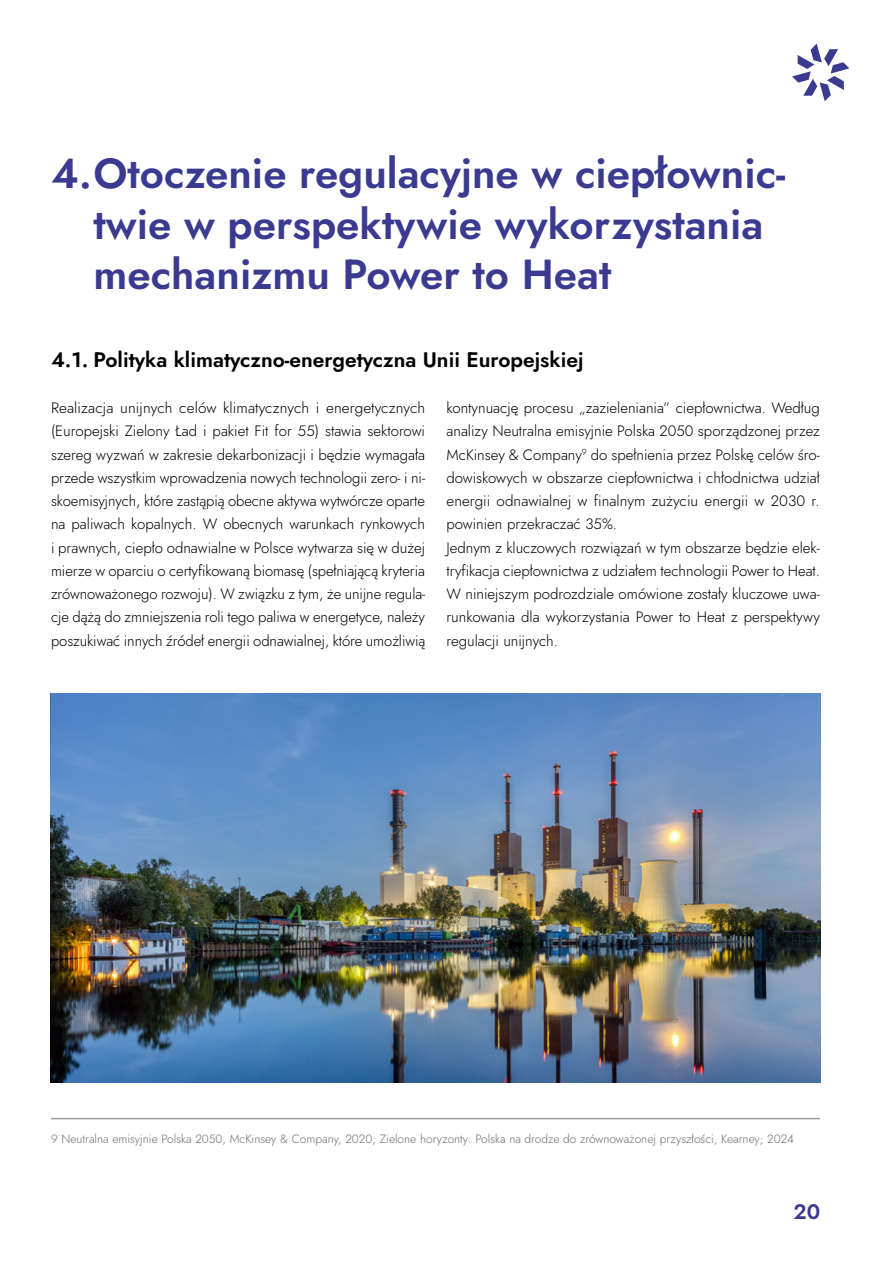
<style>
.page{position:relative;width:893px;height:1263px;background:#fff}
.page>*{position:absolute;margin:0;border:0;box-sizing:border-box;transform-origin:0 0}
.t1{font:600 42px/50.4px "Jost";color:#3a3b90}
.t2{font:600 21px "Jost";color:#000}
.t3{font:600 21px "Jost";color:#3a3b90}
.t4{font:300 15px/23.2px "Jost";color:#000}
.t5{font:300 12px "Jost";color:#6e6e6e}
</style>
<div class="page">
<svg style="left:792px;top:44px;width:57px;height:57px"></svg>
<img style="left:51px;top:693px;width:770px;height:390px">
<hr style="left:51px;top:1118px;width:769px;height:1px;background:#9c9c9d">
<h1 class="t1" style="left:94px;top:149px;width:693px;text-indent:-43px">4.Otoczenie regulacyjne w ciepłownic&shy;twie w perspektywie wykorzystania mechanizmu Power to Heat</h1>
<h2 class="t2" style="left:51px;top:345px;width:534px">4.1. Polityka klimatyczno-energetyczna Unii Europejskiej</h2>
<p class="t4" style="left:446px;top:396px;width:375px">kontynuację procesu „zazieleniania” ciepłownictwa. Według analizy Neutralna emisyjnie Polska 2050 sporządzonej przez McKinsey &amp; Company<sup>9</sup> do spełnienia przez Polskę celów śro&shy;dowiskowych w obszarze ciepłownictwa i chłodnictwa udział energii odnawialnej w finalnym zużyciu energii w 2030 r. powinien przekraczać 35%.<br>Jednym z kluczowych rozwiązań w tym obszarze będzie elek&shy;tryfikacja ciepłownictwa z udziałem technologii Power to Heat.<br>W niniejszym podrozdziale omówione zostały kluczowe uwa&shy;runkowania dla wykorzystania Power to Heat z perspektywy regulacji unijnych.</p>
<p class="t4" style="left:51px;top:396px;width:376px;text-align:justify">Realizacja unijnych celów klimatycznych i energetycznych (Europejski Zielony Ład i pakiet Fit for 55) stawia sektorowi szereg wyzwań w zakresie dekarbonizacji i będzie wymagała przede wszystkim wprowadzenia nowych technologii zero- i ni&shy;skoemisyjnych, które zastąpią obecne aktywa wytwórcze oparte na paliwach kopalnych. W obecnych warunkach rynkowych i prawnych, ciepło odnawialne w Polsce wytwarza się w dużej mierze w oparciu o certyfikowaną biomasę (spełniającą kryteria zrównoważonego rozwoju). W związku z tym, że unijne regula&shy;cje dążą do zmniejszenia roli tego paliwa w energetyce, należy poszukiwać innych źródeł energii odnawialnej, które umożliwią</p>
<p class="t5" style="left:51px;top:1130px;width:744px">9 Neutralna emisyjnie Polska 2050, McKinsey &amp; Company, 2020; Zielone horyzonty: Polska na drodze do zrównoważonej przyszłości, Kearney; 2024</p>
<h2 class="t3" style="left:793px;top:1197px;width:28px">20</h2>
</div>
